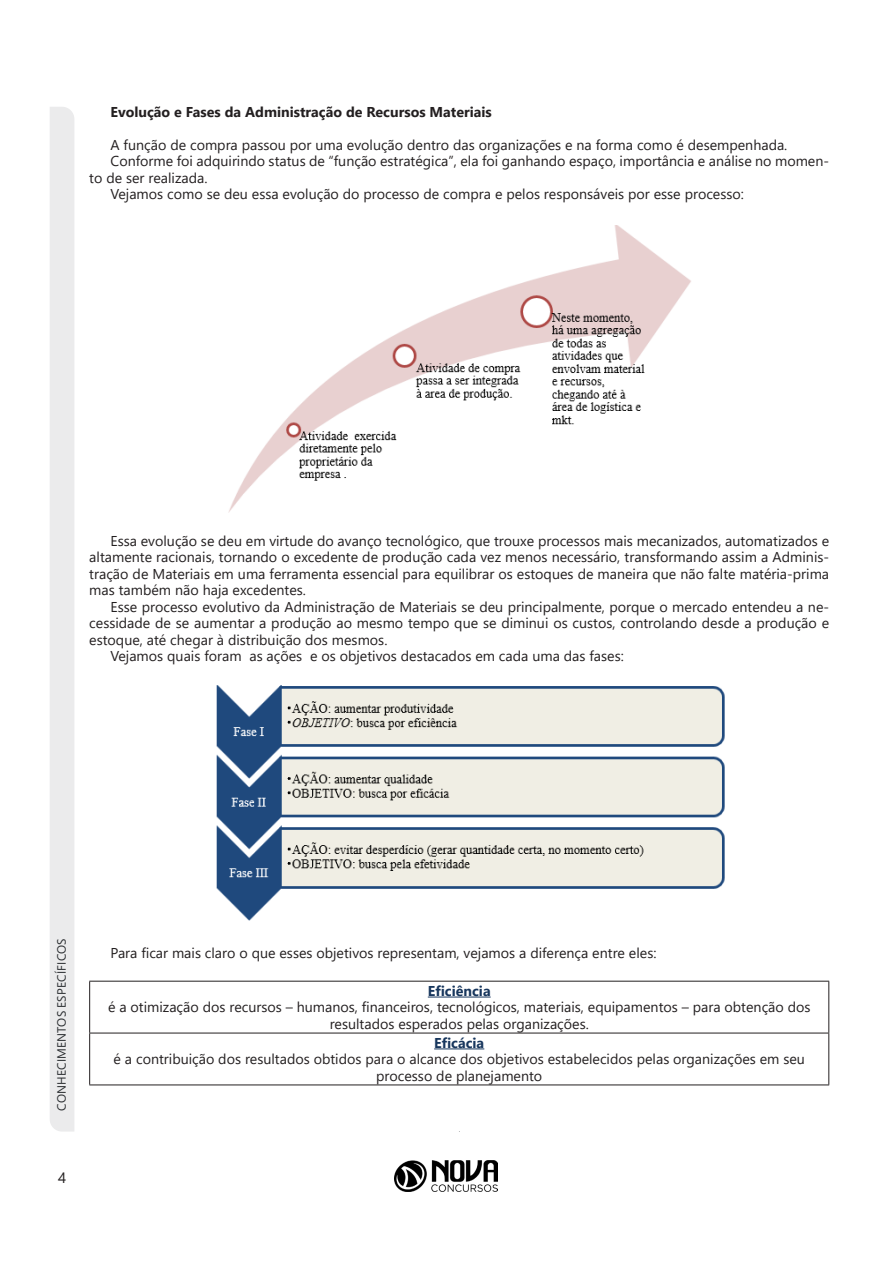
<style>
.page{position:relative;width:893px;height:1263px;background:#fff}
.page>*{position:absolute;margin:0;border:0;box-sizing:border-box;transform-origin:0 0}
.t1{font:15px "Segoe UI";color:#231f20}
.List_Paragraph{font:14.25px/16.5px "Segoe UI";color:#231f20;text-align:justify}
.t2{font:700 14.25px "Segoe UI";color:#231f20}
.List_Paragraph-2{font:700 14.25px "Segoe UI";color:#17365d}
.t3{font:12px "Segoe UI";letter-spacing:.015em;color:#292c2f}
</style>
<div class="page">
<div style="left:50px;top:107px;width:24px;height:1024px;background:#ebebec"></div>
<img style="left:395px;top:1160px;width:103px;height:31px">
<img style="left:228px;top:225px;width:463px;height:288px">
<img style="left:216px;top:685px;width:509px;height:235px">
<hr style="left:89px;top:981px;width:740px;height:1px;background:#231f20">
<hr style="left:89px;top:981px;width:1px;height:52px;background:#231f20">
<hr style="left:828px;top:981px;width:1px;height:52px;background:#231f20">
<hr style="left:89px;top:1033px;width:740px;height:1px;background:#231f20">
<hr style="left:89px;top:1033px;width:1px;height:51px;background:#231f20">
<hr style="left:828px;top:1033px;width:1px;height:51px;background:#231f20">
<hr style="left:89px;top:1084px;width:740px;height:1px;background:#231f20">
<hr style="left:428px;top:996px;width:63px;height:1px;background:#17365d">
<hr style="left:434px;top:1048px;width:50px;height:1px;background:#17365d">
<p class="t2" style="left:111px;top:98px;width:383px">Evolução e Fases da Administração de Recursos Materiais</p>
<p class="List_Paragraph" style="left:111px;top:135px;width:678px">A função de compra passou por uma evolução dentro das organizações e na forma como é desempenhada.</p>
<p class="List_Paragraph" style="left:89px;top:152px;width:741px;text-indent:21px">Conforme foi adquirindo status de “função estratégica”, ela foi ganhando espaço, importância e análise no momen&shy;to de ser realizada.</p>
<p class="List_Paragraph" style="left:111px;top:185px;width:635px">Vejamos como se deu essa evolução do processo de compra e pelos responsáveis por esse processo:</p>
<p class="List_Paragraph" style="left:89px;top:531px;width:741px;text-indent:21px">Essa evolução se deu em virtude do avanço tecnológico, que trouxe processos mais mecanizados, automatizados e altamente racionais, tornando o excedente de produção cada vez menos necessário, transformando assim a Adminis&shy;tração de Materiais em uma ferramenta essencial para equilibrar os estoques de maneira que não falte matéria-prima mas também não haja excedentes.</p>
<p class="List_Paragraph" style="left:89px;top:597px;width:741px;text-indent:21px">Esse processo evolutivo da Administração de Materiais se deu principalmente, porque o mercado entendeu a ne&shy;cessidade de se aumentar a produção ao mesmo tempo que se diminui os custos, controlando desde a produção e estoque, até chegar à distribuição dos mesmos.</p>
<p class="List_Paragraph" style="left:111px;top:647px;width:515px">Vejamos quais foram as ações e os objetivos destacados em cada uma das fases:</p>
<p class="t3" style="left:50px;top:1110px;width:173px;rotate:-90deg">CONHECIMENTOS ESPECÍFICOS</p>
<p class="t1" style="left:58px;top:1164px;width:10px">4</p>
<p class="List_Paragraph" style="left:111px;top:944px;width:547px">Para ficar mais claro o que esses objetivos representam, vejamos a diferença entre eles:</p>
<p class="List_Paragraph-2" style="left:428px;top:977px;width:64px">Eficiência</p>
<p class="List_Paragraph" style="left:108px;top:998px;width:704px;text-align:center">é a otimização dos recursos – humanos, financeiros, tecnológicos, materiais, equipamentos – para obtenção dos resultados esperados pelas organizações.</p>
<p class="List_Paragraph-2" style="left:434px;top:1029px;width:52px">Eficácia</p>
<p class="List_Paragraph" style="left:114px;top:1049px;width:693px;text-align:center">é a contribuição dos resultados obtidos para o alcance dos objetivos estabelecidos pelas organizações em seu processo de planejamento</p>
</div>
